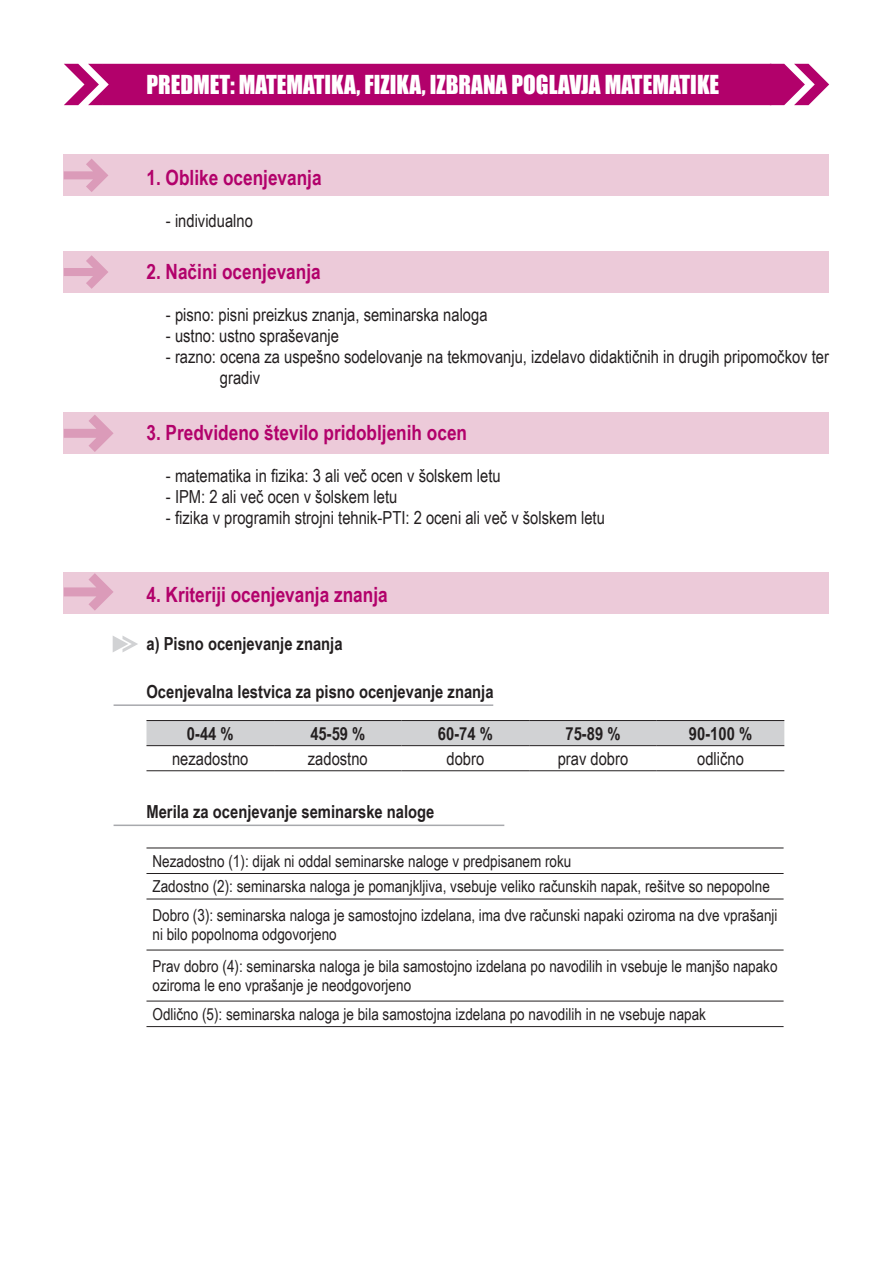
<style>
.page{position:relative;width:893px;height:1263px;background:#fff}
.page>*{position:absolute;margin:0;border:0;box-sizing:border-box;transform-origin:0 0}
.t1{font:24px "Impact";color:#fff}
.t2{font:700 21px "Arial Narrow";color:#b2016b}
.Body_Text{font:18px/21px "Arial Narrow";color:#231f20}
.No_Spacing{font:700 18px "Arial Narrow";color:#231f20}
.Body_Text-2{font:700 18px "Arial Narrow";color:#231f20}
.No_Spacing-2{font:16.5px/19.8px "Arial Narrow";color:#231f20}
</style>
<div class="page">
<div style="left:64px;top:155px;width:765px;height:41px;background:#eccad9"></div>
<div style="left:64px;top:251px;width:765px;height:42px;background:#eccad9"></div>
<div style="left:64px;top:412px;width:765px;height:42px;background:#eccad9"></div>
<div style="left:64px;top:572px;width:765px;height:41px;background:#eccad9"></div>
<hr style="left:146px;top:848px;width:638px;height:1px;background:#231f20">
<hr style="left:146px;top:873px;width:638px;height:1px;background:#231f20">
<hr style="left:146px;top:899px;width:638px;height:1px;background:#231f20">
<hr style="left:146px;top:950px;width:638px;height:1px;background:#231f20">
<hr style="left:146px;top:1001px;width:638px;height:1px;background:#231f20">
<hr style="left:146px;top:1026px;width:638px;height:1px;background:#231f20">
<div style="left:64px;top:64px;width:765px;height:41px;background:#b2016b"></div>
<svg style="left:64px;top:159px;width:44px;height:33px"></svg>
<svg style="left:64px;top:255px;width:44px;height:34px"></svg>
<svg style="left:64px;top:415px;width:50px;height:37px"></svg>
<svg style="left:64px;top:573px;width:49px;height:38px"></svg>
<div style="left:146px;top:721px;width:638px;height:24px;background:#d1d2d4"></div>
<hr style="left:146px;top:720px;width:128px;height:1px;background:#231f20">
<hr style="left:274px;top:720px;width:128px;height:1px;background:#231f20">
<hr style="left:402px;top:720px;width:127px;height:1px;background:#231f20">
<hr style="left:529px;top:720px;width:128px;height:1px;background:#231f20">
<hr style="left:657px;top:720px;width:127px;height:1px;background:#231f20">
<hr style="left:146px;top:745px;width:128px;height:1px;background:#231f20">
<hr style="left:274px;top:745px;width:128px;height:1px;background:#231f20">
<hr style="left:402px;top:745px;width:127px;height:1px;background:#231f20">
<hr style="left:529px;top:745px;width:128px;height:1px;background:#231f20">
<hr style="left:657px;top:745px;width:127px;height:1px;background:#231f20">
<hr style="left:146px;top:770px;width:128px;height:1px;background:#231f20">
<hr style="left:274px;top:770px;width:128px;height:1px;background:#231f20">
<hr style="left:402px;top:770px;width:127px;height:1px;background:#231f20">
<hr style="left:529px;top:770px;width:128px;height:1px;background:#231f20">
<hr style="left:657px;top:770px;width:127px;height:1px;background:#231f20">
<svg style="left:113px;top:636px;width:25px;height:16px"></svg>
<hr style="left:114px;top:704px;width:379px;height:2px;background:#a8a9ad">
<hr style="left:114px;top:824px;width:390px;height:2px;background:#a8a9ad">
<p class="t1" style="left:146px;top:66px;width:574px">PREDMET: MATEMATIKA, FIZIKA, IZBRANA POGLAVJA MATEMATIKE</p>
<p class="t2" style="left:146px;top:161px;width:177px">1. Oblike ocenjevanja</p>
<p class="Body_Text" style="left:166px;top:209px;width:88px">- individualno</p>
<p class="t2" style="left:146px;top:256px;width:176px">2. Načini ocenjevanja</p>
<p class="Body_Text" style="left:166px;top:304px;width:323px">- pisno: pisni preizkus znanja, seminarska naloga</p>
<p class="Body_Text" style="left:166px;top:325px;width:175px">- ustno: ustno spraševanje</p>
<p class="Body_Text" style="left:220px;top:346px;width:610px;text-indent:-54px">- razno: ocena za uspešno sodelovanje na tekmovanju, izdelavo didaktičnih in drugih pripomočkov ter gradiv</p>
<p class="t2" style="left:146px;top:417px;width:322px">3. Predvideno število pridobljenih ocen</p>
<p class="Body_Text" style="left:166px;top:465px;width:336px">- matematika in fizika: 3 ali več ocen v šolskem letu</p>
<p class="Body_Text" style="left:166px;top:486px;width:233px">- IPM: 2 ali več ocen v šolskem letu</p>
<p class="Body_Text" style="left:166px;top:507px;width:440px">- fizika v programih strojni tehnik-PTI: 2 oceni ali več v šolskem letu</p>
<p class="t2" style="left:146px;top:578px;width:243px">4. Kriteriji ocenjevanja znanja</p>
<p class="No_Spacing" style="left:146px;top:630px;width:198px">a) Pisno ocenjevanje znanja</p>
<p class="No_Spacing" style="left:146px;top:678px;width:349px">Ocenjevalna lestvica za pisno ocenjevanje znanja</p>
<p class="Body_Text-2" style="left:187px;top:720px;width:48px">0-44 %</p>
<p class="Body_Text-2" style="left:310px;top:720px;width:56px">45-59 %</p>
<p class="Body_Text-2" style="left:438px;top:720px;width:56px">60-74 %</p>
<p class="Body_Text-2" style="left:565px;top:720px;width:56px">75-89 %</p>
<p class="Body_Text-2" style="left:689px;top:720px;width:65px">90-100 %</p>
<p class="Body_Text" style="left:172px;top:747px;width:78px">nezadostno</p>
<p class="Body_Text" style="left:308px;top:747px;width:61px">zadostno</p>
<p class="Body_Text" style="left:447px;top:747px;width:39px">dobro</p>
<p class="Body_Text" style="left:558px;top:747px;width:72px">prav dobro</p>
<p class="Body_Text" style="left:697px;top:747px;width:48px">odlično</p>
<p class="No_Spacing" style="left:146px;top:798px;width:289px">Merila za ocenjevanje seminarske naloge</p>
<p class="No_Spacing-2" style="left:152px;top:850px;width:420px">Nezadostno (1): dijak ni oddal seminarske naloge v predpisanem roku</p>
<p class="No_Spacing-2" style="left:152px;top:876px;width:619px">Zadostno (2): seminarska naloga je pomanjkljiva, vsebuje veliko računskih napak, rešitve so nepopolne</p>
<p class="No_Spacing-2" style="left:152px;top:904px;width:627px">Dobro (3): seminarska naloga je samostojno izdelana, ima dve računski napaki oziroma na dve vprašanji ni bilo popolnoma odgovorjeno</p>
<p class="No_Spacing-2" style="left:152px;top:955px;width:627px">Prav dobro (4): seminarska naloga je bila samostojno izdelana po navodilih in vsebuje le manjšo napako oziroma le eno vprašanje je neodgovorjeno</p>
<p class="No_Spacing-2" style="left:152px;top:1003px;width:555px">Odlično (5): seminarska naloga je bila samostojna izdelana po navodilih in ne vsebuje napak</p>
</div>
